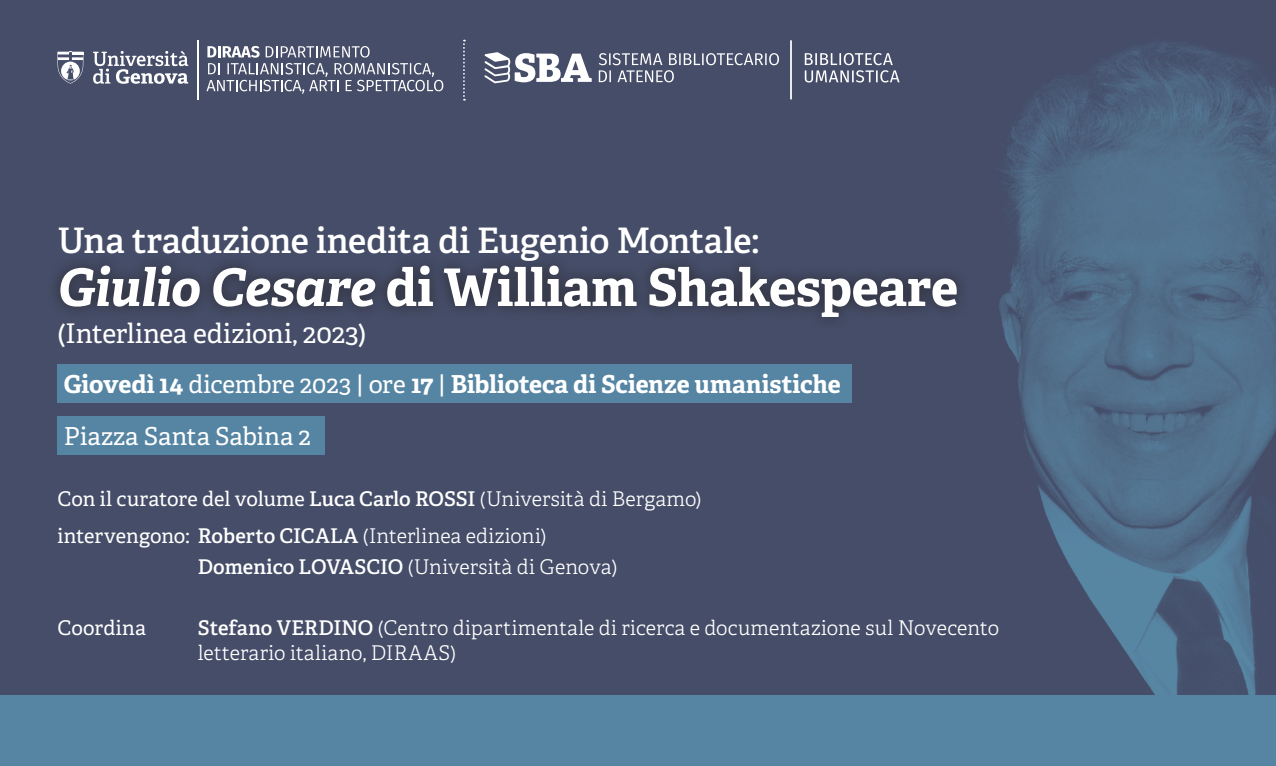
<style>
.page{position:relative;width:1276px;height:766px;background:#fff}
.page>*{position:absolute;margin:0;border:0;box-sizing:border-box;transform-origin:0 0}
.t1{font:700 51.75px "Adelle";letter-spacing:-.005em;color:#fff}
.t2{font:600 35.1px "Adelle";letter-spacing:-.015em;color:#fff}
.t3{font:27px "Adelle";letter-spacing:-.005em;color:#fff}
.t4{font:700 24.75px "Adelle";letter-spacing:-.005em;color:#fff}
.t5{font:24.75px "Adelle";color:#fff}
.t6{font:300 20.25px/24.3px "Adelle";color:#fff}
.t7{font:20.25px "Adelle";color:#fff}
.s1{font-style:italic}
.s2{font-weight:400}
.s3{font-weight:600}
.s4{font-weight:300}
</style>
<div class="page">
<img style="left:0;top:0;width:1276px;height:695px">
<div style="left:57px;top:364px;width:795px;height:39px;background:#5685a3"></div>
<div style="left:57px;top:416px;width:268px;height:38px;background:#5685a3"></div>
<div style="left:0;top:695px;width:1276px;height:70px;background:#5685a3"></div>
<div style="left:47px;top:252px;width:923px;height:79px;background:#231f20;opacity:.75"></div>
<hr style="left:197px;top:40px;width:2px;height:60px;background:#fff">
<svg style="left:206px;top:46px;width:237px;height:48px;background:#6b7187"></svg>
<svg style="left:93px;top:51px;width:95px;height:33px"></svg>
<svg style="left:57px;top:52px;width:26px;height:32px"></svg>
<svg style="left:463px;top:40px;width:2px;height:60px"></svg>
<svg style="left:599px;top:53px;width:180px;height:29px;background:#666d83"></svg>
<svg style="left:484px;top:52px;width:108px;height:31px"></svg>
<svg style="left:805px;top:53px;width:94px;height:29px;background:#767c90"></svg>
<hr style="left:790px;top:40px;width:2px;height:59px;background:#fff">
<p class="t2" style="left:57px;top:218px;width:704px">Una traduzione inedita di Eugenio Montale:</p>
<p class="t1" style="left:57px;top:254px;width:902px"><span class="s1">Giulio Cesare</span> di William Shakespeare</p>
<p class="t3" style="left:57px;top:316px;width:310px">(Interlinea edizioni, 2023)</p>
<p class="t4" style="left:64px;top:368px;width:778px">Giovedì 14 <span class="s2">dicembre 2023 | ore</span> 17 <span class="s2">|</span> Biblioteca di Scienze umanistiche</p>
<p class="t5" style="left:64px;top:420px;width:248px">Piazza Santa Sabina 2</p>
<p class="t7" style="left:57px;top:486px;width:645px">Con il curatore del volume <span class="s3">Luca Carlo ROSSI</span> <span class="s4">(Università di Bergamo)</span></p>
<p class="t6" style="left:57px;top:524px;width:490px"><span class="s2">intervengono:</span> <span class="s3">Roberto CICALA</span> (Interlinea edizioni)</p>
<p class="t6" style="left:198px;top:554px;width:421px"><span class="s3">Domenico LOVASCIO</span> (Università di Genova)</p>
<p class="t7" style="left:57px;top:615px;width:90px">Coordina</p>
<p class="t6" style="left:198px;top:616px;width:803px"><span class="s3">Stefano VERDINO</span> (Centro dipartimentale di ricerca e documentazione sul Novecento letterario italiano, DIRAAS)</p>
</div>
